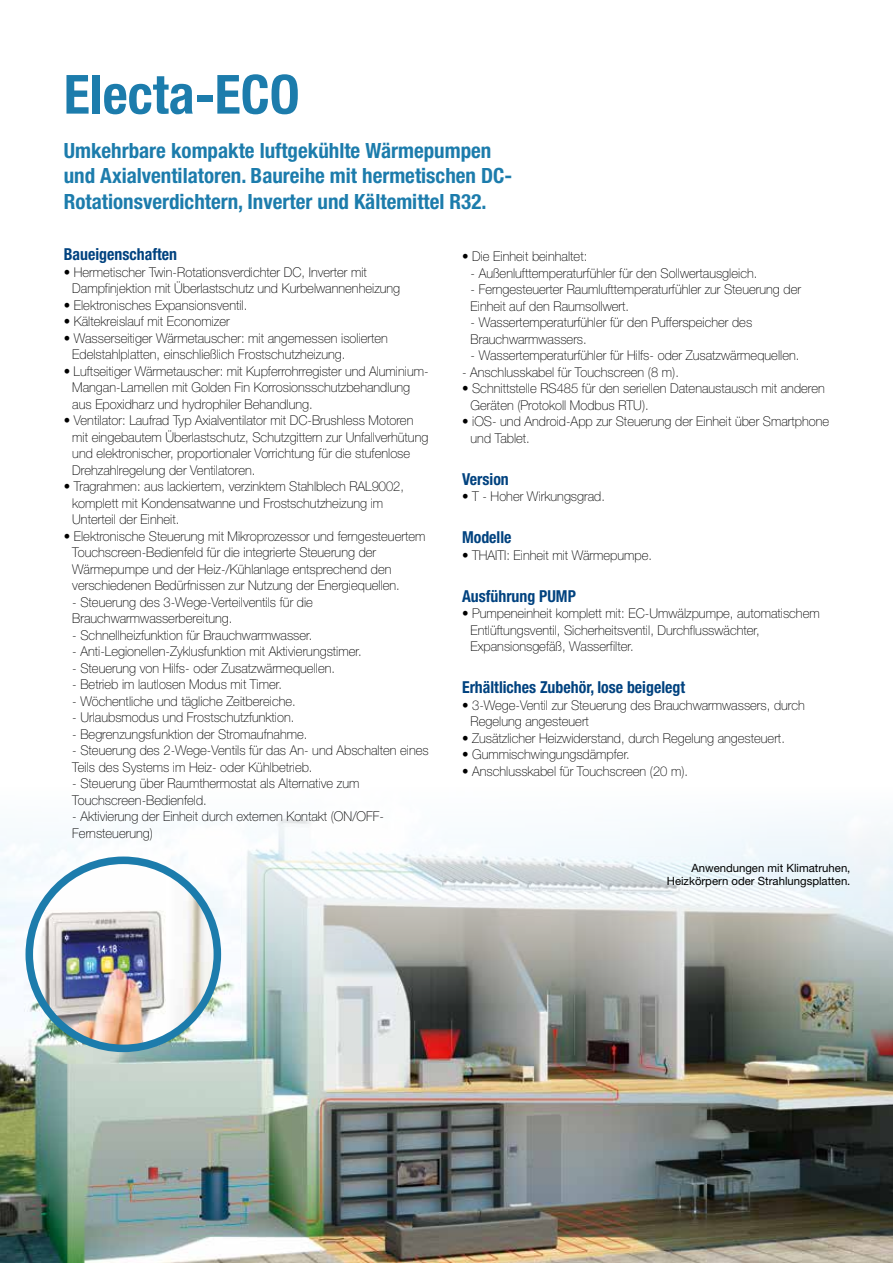
<style>
.page{position:relative;width:893px;height:1263px;background:#fff}
.page>*{position:absolute;margin:0;border:0;box-sizing:border-box;transform-origin:0 0}
.t1{font:700 condensed 54px "Helvetica Neue LT Std";color:#1c7cac}
.t2{font:700 condensed 21px/25.5px "Helvetica Neue LT Std";color:#1c7cac}
.t3{font:700 condensed 16.5px "Helvetica Neue LT Std";color:#00427f;scale:.96 1}
.t4{font:100 13.5px/16.5px "Helvetica Neue LT Std";color:#000;scale:.96 1}
.t5{font:11.4px/12.5px "Helvetica Neue LT Std";color:#000;text-align:right}
</style>
<div class="page">
<img style="left:0;top:818px;width:893px;height:445px">
<img style="left:29px;top:860px;width:188px;height:188px;border-radius:94px">
<div style="left:26px;top:856px;width:195px;height:196px;border:8px solid #1c7cac;border-radius:50%"></div>
<h1 class="t1" style="left:64px;top:62px;width:237px">Electa-ECO</h1>
<h2 class="t2" style="left:64px;top:137px;width:450px">Umkehrbare kompakte luftgekühlte Wärmepumpen und Axialventilatoren. Baureihe mit hermetischen DC-<br>Rotationsverdichtern, Inverter und Kältemittel R32.</h2>
<p class="t4" style="left:462px;top:248px;width:132px">• Die Einheit beinhaltet:</p>
<p class="t4" style="left:471px;top:265px;width:300px">- Außenlufttemperaturfühler für den Sollwertausgleich.</p>
<p class="t4" style="left:471px;top:281px;width:346px">- Ferngesteuerter Raumlufttemperaturfühler zur Steuerung der<br>Einheit auf den Raumsollwert.</p>
<p class="t4" style="left:471px;top:314px;width:295px">- Wassertemperaturfühler für den Pufferspeicher des<br>Brauchwarmwassers.</p>
<p class="t4" style="left:471px;top:347px;width:344px">- Wassertemperaturfühler für Hilfs- oder Zusatzwärmequellen.</p>
<p class="t4" style="left:462px;top:364px;width:227px">- Anschlusskabel für Touchscreen (8 m).</p>
<p class="t4" style="left:471px;top:380px;width:371px;text-indent:-9px">• Schnittstelle RS485 für den seriellen Datenaustausch mit anderen<br>Geräten (Protokoll Modbus RTU).</p>
<p class="t4" style="left:471px;top:413px;width:375px;text-indent:-9px">• iOS- und Android-App zur Steuerung der Einheit über Smartphone und Tablet.</p>
<p class="t3" style="left:462px;top:469px;width:50px">Version</p>
<p class="t4" style="left:462px;top:488px;width:150px">• T - Hoher Wirkungsgrad.</p>
<p class="t3" style="left:462px;top:527px;width:53px">Modelle</p>
<p class="t4" style="left:462px;top:547px;width:199px">• THAITI: Einheit mit Wärmepumpe.</p>
<p class="t3" style="left:462px;top:586px;width:120px">Ausführung PUMP</p>
<p class="t4" style="left:471px;top:605px;width:365px;text-indent:-9px">• Pumpeneinheit komplett mit: EC-Umwälzpumpe, automatischem<br>Entlüftungsventil, Sicherheitsventil, Durchflusswächter,<br>Expansionsgefäß, Wasserfilter.</p>
<p class="t3" style="left:462px;top:677px;width:234px">Erhältliches Zubehör, lose beigelegt</p>
<p class="t4" style="left:471px;top:697px;width:350px;text-indent:-9px">• 3-Wege-Ventil zur Steuerung des Brauchwarmwassers, durch<br>Regelung angesteuert</p>
<p class="t4" style="left:462px;top:730px;width:338px">• Zusätzlicher Heizwiderstand, durch Regelung angesteuert.</p>
<p class="t4" style="left:462px;top:746px;width:176px">• Gummischwingungsdämpfer.</p>
<p class="t4" style="left:462px;top:763px;width:237px">• Anschlusskabel für Touchscreen (20 m).</p>
<p class="t3" style="left:64px;top:244px;width:119px">Baueigenschaften</p>
<p class="t4" style="left:72px;top:264px;width:343px;text-indent:-9px">• Hermetischer Twin-Rotationsverdichter DC, Inverter mit<br>Dampfinjektion mit Überlastschutz und Kurbelwannenheizung</p>
<p class="t4" style="left:64px;top:297px;width:193px">• Elektronisches Expansionsventil.</p>
<p class="t4" style="left:64px;top:313px;width:174px">• Kältekreislauf mit Economizer</p>
<p class="t4" style="left:72px;top:330px;width:330px;text-indent:-9px">• Wasserseitiger Wärmetauscher: mit angemessen isolierten<br>Edelstahlplatten, einschließlich Frostschutzheizung.</p>
<p class="t4" style="left:72px;top:363px;width:373px;text-indent:-9px">• Luftseitiger Wärmetauscher: mit Kupferrohrregister und Aluminium-<br>Mangan-Lamellen mit Golden Fin Korrosionsschutzbehandlung aus Epoxidharz und hydrophiler Behandlung.</p>
<p class="t4" style="left:72px;top:412px;width:372px;text-indent:-9px">• Ventilator: Laufrad Typ Axialventilator mit DC-Brushless Motoren mit eingebautem Überlastschutz, Schutzgittern zur Unfallverhütung und elektronischer, proportionaler Vorrichtung für die stufenlose Drehzahlregelung der Ventilatoren.</p>
<p class="t4" style="left:72px;top:478px;width:347px;text-indent:-9px">• Tragrahmen: aus lackiertem, verzinktem Stahlblech RAL9002, komplett mit Kondensatwanne und Frostschutzheizung im<br>Unterteil der Einheit.</p>
<p class="t4" style="left:72px;top:528px;width:369px;text-indent:-9px">• Elektronische Steuerung mit Mikroprozessor und ferngesteuertem Touchscreen-Bedienfeld für die integrierte Steuerung der Wärmepumpe und der Heiz-/Kühlanlage entsprechend den verschiedenen Bedürfnissen zur Nutzung der Energiequellen.</p>
<p class="t4" style="left:72px;top:593px;width:252px">- Steuerung des 3-Wege-Verteilventils für die<br>Brauchwarmwasserbereitung.</p>
<p class="t4" style="left:72px;top:626px;width:252px">- Schnellheizfunktion für Brauchwarmwasser.</p>
<p class="t4" style="left:72px;top:643px;width:303px">- Anti-Legionellen-Zyklusfunktion mit Aktivierungstimer.</p>
<p class="t4" style="left:72px;top:659px;width:275px">- Steuerung von Hilfs- oder Zusatzwärmequellen.</p>
<p class="t4" style="left:72px;top:676px;width:220px">- Betrieb im lautlosen Modus mit Timer.</p>
<p class="t4" style="left:72px;top:692px;width:234px">- Wöchentliche und tägliche Zeitbereiche.</p>
<p class="t4" style="left:72px;top:709px;width:233px">- Urlaubsmodus und Frostschutzfunktion.</p>
<p class="t4" style="left:72px;top:725px;width:246px">- Begrenzungsfunktion der Stromaufnahme.</p>
<p class="t4" style="left:72px;top:742px;width:373px">- Steuerung des 2-Wege-Ventils für das An- und Abschalten eines<br>Teils des Systems im Heiz- oder Kühlbetrieb.</p>
<p class="t4" style="left:72px;top:775px;width:301px">- Steuerung über Raumthermostat als Alternative zum<br>Touchscreen-Bedienfeld.</p>
<p class="t4" style="left:72px;top:808px;width:326px">- Aktivierung der Einheit durch externen Kontakt (ON/OFF-<br>Fernsteuerung)</p>
<p class="t5" style="left:667px;top:862px;width:185px">Anwendungen mit Klimatruhen,<br>Heizkörpern oder Strahlungsplatten.</p>
</div>
